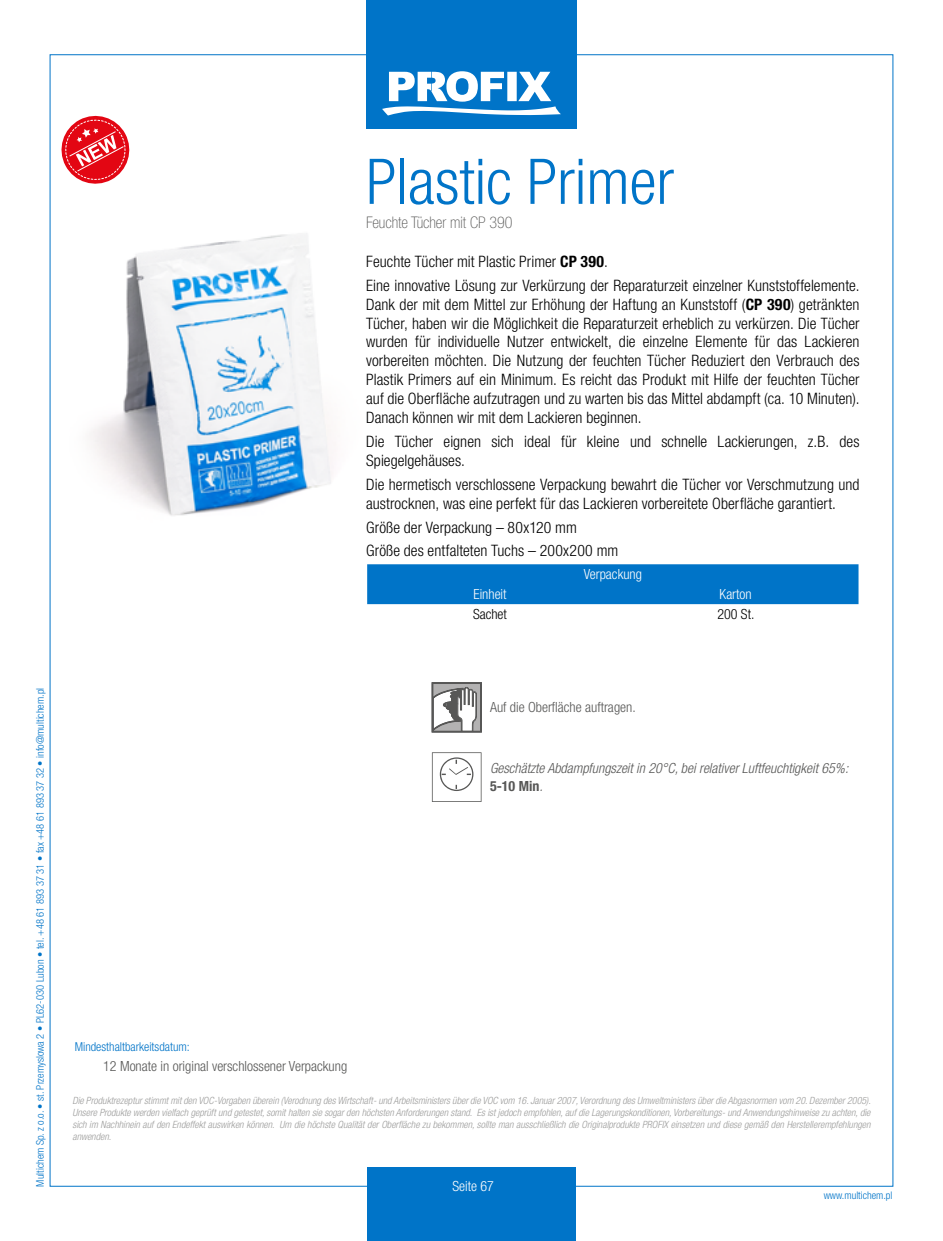
<style>
.page{position:relative;width:943px;height:1241px;background:#fff}
.page>*{position:absolute;margin:0;border:0;box-sizing:border-box;transform-origin:0 0}
.t1{font:300 condensed 63px "Helvetica Neue LT Pro";color:#0074c8}
.t2{font:100 condensed 15.92px "Helvetica Neue LT Pro";color:#575756}
.t3{font:300 condensed 15.75px/18.9px "Helvetica Neue LT Pro";letter-spacing:.005em;color:#000}
.t4{font:italic 300 condensed 14px/17.5px "Helvetica Neue LT Pro";color:#575756}
.t5{font:300 condensed 14px "Helvetica Neue LT Pro";color:#575756}
.t6{font:300 condensed 14px "Helvetica Neue LT Pro";color:#fff}
.t7{font:300 condensed 14px "Helvetica Neue LT Pro";color:#000}
.t8{font:300 condensed 12.25px "Helvetica Neue LT Pro";color:#0074c8}
.t9{font:300 condensed 10.5px "Helvetica Neue LT Pro";color:#0074c8}
.t10{font:italic 300 condensed 9.97px/11.9px "Helvetica Neue LT Pro";color:#9d9d9c;text-align:justify}
.s1{font-weight:700}
.s2{font-weight:700;font-style:normal}
</style>
<div class="page">
<div style="left:367px;top:1166px;width:209px;height:74px;background:#0074c8"></div>
<div style="left:366px;top:0;width:211px;height:129px;background:#0074c8"></div>
<svg style="left:382px;top:71px;width:179px;height:44px"></svg>
<img style="left:90px;top:233px;width:241px;height:283px">
<div style="left:367px;top:564px;width:491px;height:40px;background:#0074c8"></div>
<svg style="left:432px;top:752px;width:49px;height:49px"></svg>
<svg style="left:432px;top:682px;width:50px;height:50px"></svg>
<svg style="left:61px;top:115px;width:69px;height:69px"></svg>
<h1 class="t1" style="left:366px;top:145px;width:309px">Plastic Primer</h1>
<p class="t2" style="left:366px;top:213px;width:148px">Feuchte Tücher mit CP 390</p>
<p class="t3" style="left:366px;top:249px;width:495px;line-height:23.8px">Feuchte Tücher mit Plastic Primer <span class="s1">CP 390</span>.<br>Eine innovative Lösung zur Verkürzung der Reparaturzeit einzelner Kunststoffelemente.</p>
<p class="t3" style="left:366px;top:294px;width:495px;text-align:justify">Dank der mit dem Mittel zur Erhöhung der Haftung an Kunststoff (<span class="s1">CP 390</span>) getränkten Tücher, haben wir die Möglichkeit die Reparaturzeit erheblich zu verkürzen. Die Tücher wurden für individuelle Nutzer entwickelt, die einzelne Elemente für das Lackieren vorbereiten möchten. Die Nutzung der feuchten Tücher Reduziert den Verbrauch des Plastik Primers auf ein Minimum. Es reicht das Produkt mit Hilfe der feuchten Tücher auf die Oberfläche aufzutragen und zu warten bis das Mittel abdampft (ca. 10 Minuten).<br>Danach können wir mit dem Lackieren beginnen.</p>
<p class="t3" style="left:366px;top:432px;width:495px">Die Tücher eignen sich ideal für kleine und schnelle Lackierungen, z.B. des<br>Spiegelgehäuses.</p>
<p class="t3" style="left:366px;top:474px;width:495px">Die hermetisch verschlossene Verpackung bewahrt die Tücher vor Verschmutzung und austrocknen, was eine perfekt für das Lackieren vorbereitete Oberfläche garantiert.</p>
<p class="t3" style="left:366px;top:515px;width:253px;line-height:23.8px">Größe der Verpackung – 80x120 mm<br>Größe des entfalteten Tuchs – 200x200 mm</p>
<p class="t6" style="left:583px;top:566px;width:60px">Verpackung</p>
<p class="t6" style="left:473px;top:586px;width:35px">Einheit</p>
<p class="t6" style="left:719px;top:586px;width:34px">Karton</p>
<p class="t7" style="left:473px;top:606px;width:35px">Sachet</p>
<p class="t7" style="left:717px;top:606px;width:36px">200 St.</p>
<p class="t9" style="left:34px;top:1186px;width:500px;rotate:-90deg">Multichem Sp. z o.o. • st. Przemyslowa 2 • PL62-030 Lubon • tel. +48 61 893 37 31 • fax +48 61 893 37 32 • info@multichem.pl</p>
<p class="t5" style="left:490px;top:699px;width:147px">Auf die Oberfläche auftragen.</p>
<p class="t8" style="left:75px;top:1038px;width:117px">Mindesthaltbarkeitsdatum:</p>
<p class="t5" style="left:103px;top:1058px;width:245px">12 Monate in original verschlossener Verpackung</p>
<p class="t4" style="left:490px;top:759px;width:360px">Geschätzte Abdampfungszeit in 20°C, bei relativer Luftfeuchtigkeit 65%:<br><span class="s2">5-10 Min</span>.</p>
<p class="t10" style="left:72px;top:1094px;width:799px">Die Produktrezeptur stimmt mit den VOC-Vorgaben überein (Verodnung des Wirtschaft- und Arbeitsministers über die VOC vom 16. Januar 2007, Verordnung des Umweltministers über die Abgasnormen vom 20. Dezember 2005).<br>Unsere Produkte werden vielfach geprüft und getestet, somit halten sie sogar den höchsten Anforderungen stand. Es ist jedoch empfohlen, auf die Lagerungskonditionen, Vorbereitungs- und Anwendungshinweise zu achten, die sich im Nachhinein auf den Endeffekt auswirken können. Um die höchste Qualität der Oberfläche zu bekommen, sollte man ausschließlich die Originalprodukte PROFIX einsetzen und diese gemäß den Herstellerempfehlungen anwenden.</p>
<p class="t6" style="left:452px;top:1177px;width:43px">Seite 67</p>
<p class="t9" style="left:823px;top:1188px;width:70px">www.multichem.pl</p>
</div>
